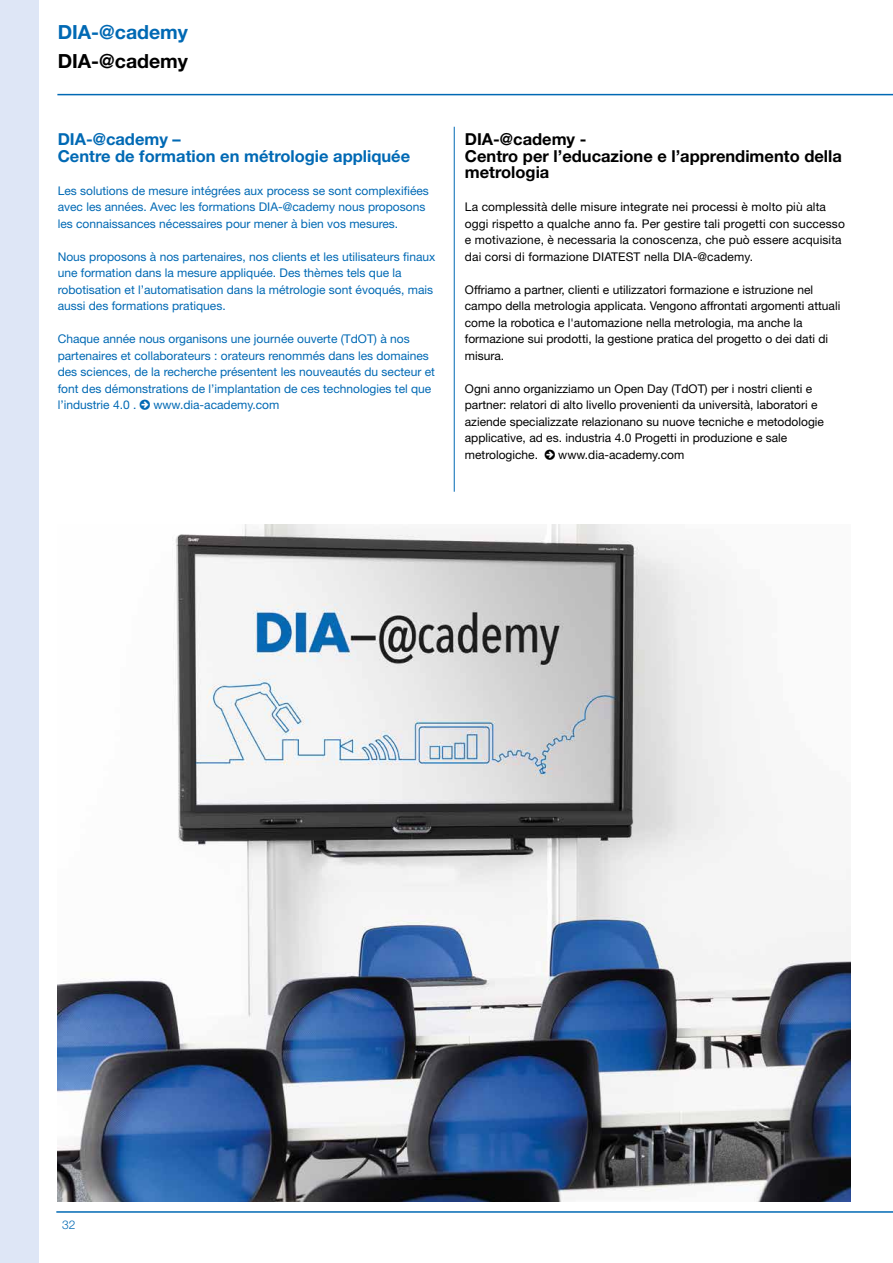
<style>
.page{position:relative;width:893px;height:1263px;background:#fff}
.page>*{position:absolute;margin:0;border:0;box-sizing:border-box;transform-origin:0 0}
.t1{font:700 19.5px "Helvetica Neue LT Std";color:#0069b4}
.t2{font:700 19.5px "Helvetica Neue LT Std";color:#000}
.t3{font:700 16.5px/16.5px "Helvetica Neue LT Std";color:#000}
.t4{font:700 16.5px/16.5px "Helvetica Neue LT Std";color:#0069b4}
.t5{font:12px/16.5px "Helvetica Neue LT Std";color:#000}
.t6{font:12px/16.5px "Helvetica Neue LT Std";color:#0069b4}
.t7{font:300 12px "Helvetica Neue LT Std";color:#0069b4}
</style>
<div class="page">
<div style="left:0;top:0;width:38px;height:1263px;background:#dee6f6"></div>
<hr style="left:56px;top:1211px;width:837px;height:2px;background:#0069b4">
<hr style="left:57px;top:94px;width:836px;height:1px;background:#0069b4">
<hr style="left:454px;top:127px;width:1px;height:365px;background:#0069b4">
<img style="left:57px;top:525px;width:793px;height:676px">
<h1 class="t1" style="left:58px;top:20px;width:132px">DIA-@cademy</h1>
<h1 class="t2" style="left:58px;top:49px;width:132px">DIA-@cademy</h1>
<h2 class="t4" style="left:58px;top:131px;width:354px">DIA-@cademy –<br>Centre de formation en métrologie appliquée</h2>
<p class="t6" style="left:58px;top:182px;width:373px">Les solutions de mesure intégrées aux process se sont complexifiées avec les années. Avec les formations DIA-@cademy nous proposons les connaissances nécessaires pour mener à bien vos mesures.</p>
<p class="t6" style="left:58px;top:248px;width:379px">Nous proposons à nos partenaires, nos clients et les utilisateurs finaux une formation dans la mesure appliquée. Des thèmes tels que la robotisation et l’automatisation dans la métrologie sont évoqués, mais aussi des formations pratiques.</p>
<p class="t6" style="left:58px;top:330px;width:379px">Chaque année nous organisons une journée ouverte (TdOT) à nos partenaires et collaborateurs : orateurs renommés dans les domaines des sciences, de la recherche présentent les nouveautés du secteur et font des démonstrations de l’implantation de ces technologies tel que l’industrie 4.0 .</p>
<p class="t6" style="left:153px;top:396px;width:127px">www.dia-academy.com</p>
<h2 class="t3" style="left:465px;top:131px;width:378px">DIA-@cademy -<br>Centro per l’educazione e l’apprendimento della metrologia</h2>
<p class="t5" style="left:465px;top:198px;width:382px">La complessità delle misure integrate nei processi è molto più alta oggi rispetto a qualche anno fa. Per gestire tali progetti con successo e motivazione, è necessaria la conoscenza, che può essere acquisita dai corsi di formazione DIATEST nella DIA-@cademy.</p>
<p class="t5" style="left:465px;top:281px;width:377px">Offriamo a partner, clienti e utilizzatori formazione e istruzione nel campo della metrologia applicata. Vengono affrontati argomenti attuali come la robotica e l'automazione nella metrologia, ma anche la formazione sui prodotti, la gestione pratica del progetto o dei dati di misura.</p>
<p class="t5" style="left:465px;top:380px;width:361px">Ogni anno organizziamo un Open Day (TdOT) per i nostri clienti e partner: relatori di alto livello provenienti da università, laboratori e aziende specializzate relazionano su nuove tecniche e metodologie applicative, ad es. industria 4.0 Progetti in produzione e sale metrologiche.</p>
<p class="t5" style="left:558px;top:446px;width:127px">www.dia-academy.com</p>
<p class="t7" style="left:62px;top:1217px;width:15px">32</p>
</div>
